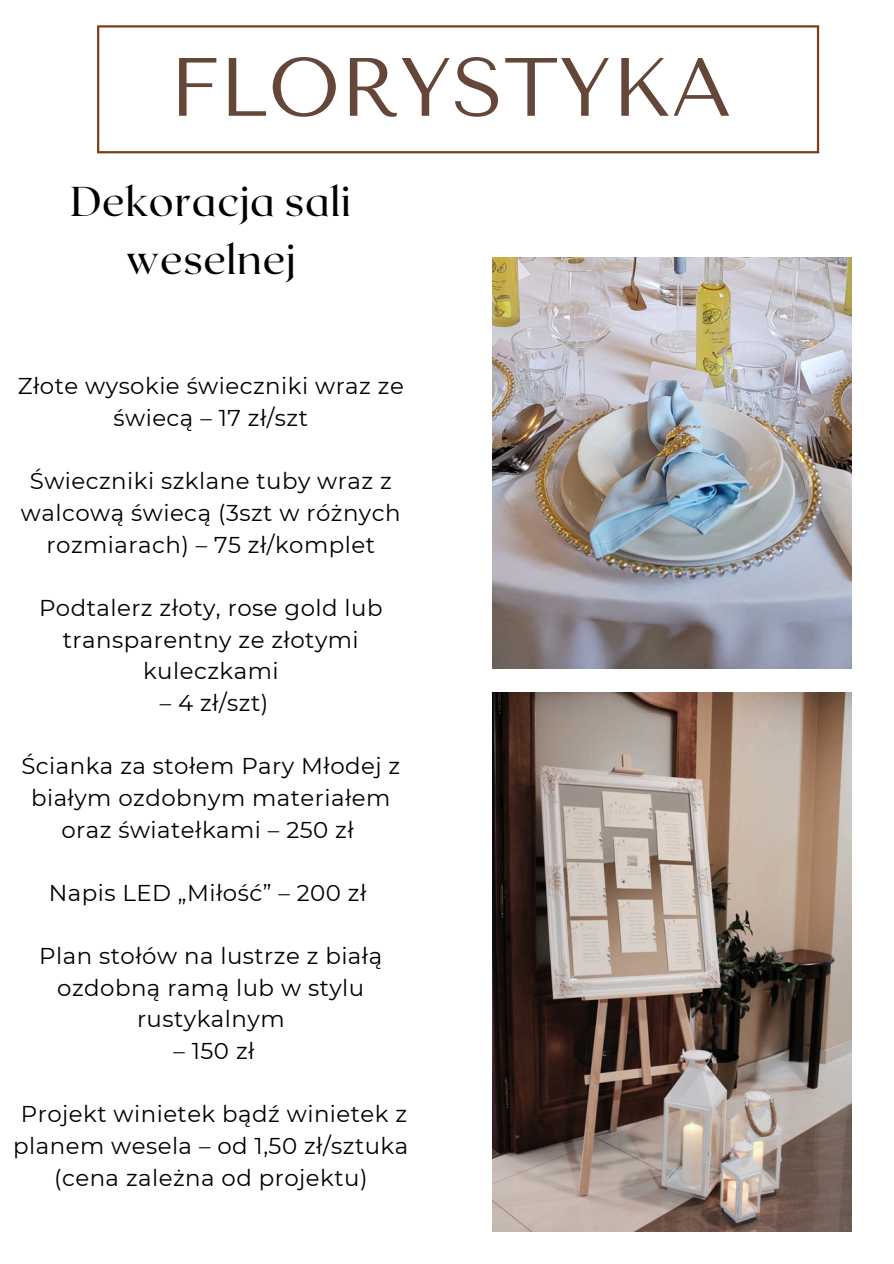
<style>
.page{position:relative;width:894px;height:1264px;background:#fff}
.page>*{position:absolute;margin:0;border:0;box-sizing:border-box;transform-origin:0 0}
.t1{font:82.5px "Tenor Sans";color:#644739}
.t2{font:41.55px/58.1px "Roxborough CF";letter-spacing:.02em;color:#000;text-align:center}
.t3{font:22.8px/31.7px "Montserrat";letter-spacing:.02em;color:#000;text-align:center}
</style>
<div class="page">
<hr style="left:97px;top:28px;width:2px;height:123px;background:#7e3f1d">
<hr style="left:816px;top:28px;width:2px;height:123px;background:#7e3f1d">
<hr style="left:97px;top:25px;width:721px;height:3px;background:#7e3f1d">
<hr style="left:97px;top:151px;width:721px;height:2px;background:#7e3f1d">
<img style="left:492px;top:257px;width:359px;height:411px">
<img style="left:492px;top:692px;width:359px;height:539px">
<h1 class="t1" style="left:169px;top:40px;width:564px">FLORYSTYKA</h1>
<h2 class="t2" style="left:70px;top:170px;width:282px">Dekoracja sali weselnej</h2>
<p class="t3" style="left:18px;top:370px;width:387px">Złote wysokie świeczniki wraz ze świecą – 17 zł/szt</p>
<p class="t3" style="left:21px;top:465px;width:381px">Świeczniki szklane tuby wraz z walcową świecą (3szt w różnych rozmiarach) – 75 zł/komplet</p>
<p class="t3" style="left:39px;top:592px;width:345px">Podtalerz złoty, rose gold lub transparentny ze złotymi kuleczkami</p>
<p class="t3" style="left:160px;top:687px;width:110px">– 4 zł/szt)</p>
<p class="t3" style="left:21px;top:750px;width:380px">Ścianka za stołem Pary Młodej z białym ozdobnym materiałem oraz światełkami – 250 zł</p>
<p class="t3" style="left:49px;top:876px;width:319px">Napis LED „Miłość” – 200 zł</p>
<p class="t3" style="left:39px;top:940px;width:344px">Plan stołów na lustrze z białą ozdobną ramą lub w stylu rustykalnym</p>
<p class="t3" style="left:173px;top:1035px;width:83px">– 150 zł</p>
<p class="t3" style="left:13px;top:1098px;width:396px">Projekt winietek bądź winietek z planem wesela – od 1,50 zł/sztuka (cena zależna od projektu)</p>
</div>
